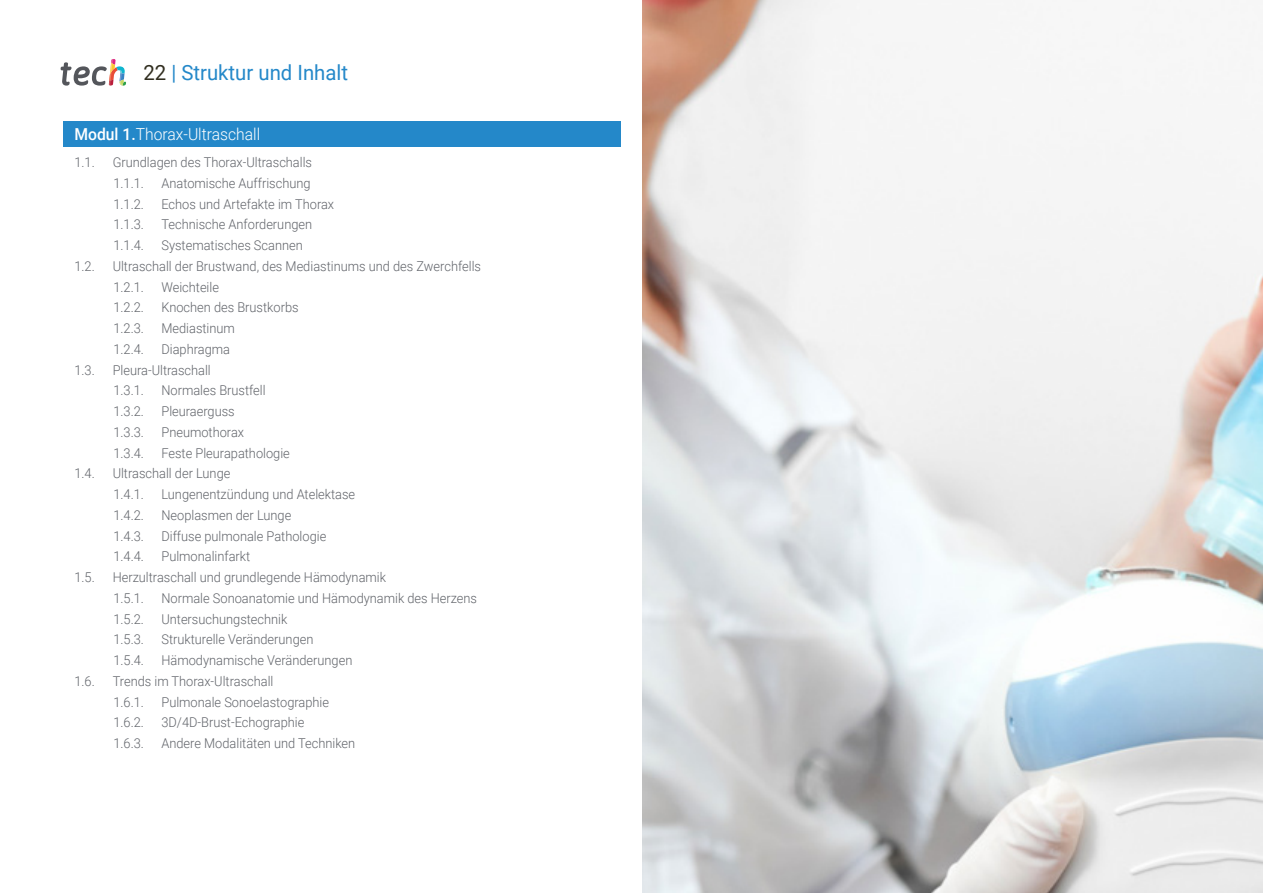
<style>
.page{position:relative;width:1263px;height:893px;background:#fff}
.page>*{position:absolute;margin:0;border:0;box-sizing:border-box;transform-origin:0 0}
.t1{font:21px "Roboto";color:#2488c9}
.t2{font:300 16.5px "Roboto";color:#fff;scale:.95 1}
.t3{font:300 13.5px/20.7px "Roboto";color:#61646a;scale:.95 1}
.s1{color:#312e20}
.s2{font-weight:500}
</style>
<div class="page">
<img style="left:642px;top:0;width:621px;height:893px">
<svg style="left:61px;top:59px;width:65px;height:27px"></svg>
<div style="left:63px;top:121px;width:558px;height:25px;background:#2488c9"></div>
<h1 class="t1" style="left:144px;top:57px;width:206px"><span class="s1">22</span> | Struktur und Inhalt</h1>
<p class="t2" style="left:74px;top:123px;width:197px"><span class="s2">Modul 1.</span>Thorax-Ultraschall</p>
<p class="t3" style="left:74px;top:151px;width:23px">1.1.</p>
<p class="t3" style="left:113px;top:151px;width:211px">Grundlagen des Thorax-Ultraschalls<br>1.1.1.</p>
<p class="t3" style="left:161px;top:172px;width:159px">Anatomische Auffrischung</p>
<p class="t3" style="left:113px;top:193px;width:34px">1.1.2.</p>
<p class="t3" style="left:161px;top:193px;width:183px">Echos und Artefakte im Thorax</p>
<p class="t3" style="left:113px;top:214px;width:34px">1.1.3.</p>
<p class="t3" style="left:161px;top:214px;width:160px">Technische Anforderungen</p>
<p class="t3" style="left:113px;top:234px;width:34px">1.1.4.</p>
<p class="t3" style="left:161px;top:234px;width:150px">Systematisches Scannen</p>
<p class="t3" style="left:74px;top:255px;width:23px">1.2.</p>
<p class="t3" style="left:113px;top:255px;width:389px">Ultraschall der Brustwand, des Mediastinums und des Zwerchfells<br>1.2.1.</p>
<p class="t3" style="left:161px;top:276px;width:62px">Weichteile</p>
<p class="t3" style="left:113px;top:297px;width:34px">1.2.2.</p>
<p class="t3" style="left:161px;top:297px;width:146px">Knochen des Brustkorbs</p>
<p class="t3" style="left:113px;top:317px;width:34px">1.2.3.</p>
<p class="t3" style="left:161px;top:317px;width:79px">Mediastinum</p>
<p class="t3" style="left:113px;top:338px;width:34px">1.2.4.</p>
<p class="t3" style="left:161px;top:338px;width:74px">Diaphragma</p>
<p class="t3" style="left:74px;top:359px;width:23px">1.3.</p>
<p class="t3" style="left:113px;top:359px;width:105px">Pleura-Ultraschall<br>1.3.1.</p>
<p class="t3" style="left:161px;top:380px;width:111px">Normales Brustfell</p>
<p class="t3" style="left:113px;top:400px;width:34px">1.3.2.</p>
<p class="t3" style="left:161px;top:400px;width:79px">Pleuraerguss</p>
<p class="t3" style="left:113px;top:421px;width:34px">1.3.3.</p>
<p class="t3" style="left:161px;top:421px;width:89px">Pneumothorax</p>
<p class="t3" style="left:113px;top:442px;width:34px">1.3.4.</p>
<p class="t3" style="left:161px;top:442px;width:137px">Feste Pleurapathologie</p>
<p class="t3" style="left:74px;top:463px;width:23px">1.4.</p>
<p class="t3" style="left:113px;top:463px;width:125px">Ultraschall der Lunge<br>1.4.1.</p>
<p class="t3" style="left:161px;top:483px;width:205px">Lungenentzündung und Atelektase</p>
<p class="t3" style="left:113px;top:504px;width:34px">1.4.2.</p>
<p class="t3" style="left:161px;top:504px;width:138px">Neoplasmen der Lunge</p>
<p class="t3" style="left:113px;top:525px;width:34px">1.4.3.</p>
<p class="t3" style="left:161px;top:525px;width:175px">Diffuse pulmonale Pathologie</p>
<p class="t3" style="left:113px;top:546px;width:34px">1.4.4.</p>
<p class="t3" style="left:161px;top:546px;width:95px">Pulmonalinfarkt</p>
<p class="t3" style="left:74px;top:566px;width:23px">1.5.</p>
<p class="t3" style="left:113px;top:566px;width:289px">Herzultraschall und grundlegende Hämodynamik<br>1.5.1.</p>
<p class="t3" style="left:161px;top:587px;width:334px">Normale Sonoanatomie und Hämodynamik des Herzens</p>
<p class="t3" style="left:113px;top:608px;width:34px">1.5.2.</p>
<p class="t3" style="left:161px;top:608px;width:134px">Untersuchungstechnik</p>
<p class="t3" style="left:113px;top:629px;width:34px">1.5.3.</p>
<p class="t3" style="left:161px;top:629px;width:162px">Strukturelle Veränderungen</p>
<p class="t3" style="left:113px;top:649px;width:34px">1.5.4.</p>
<p class="t3" style="left:161px;top:649px;width:202px">Hämodynamische Veränderungen</p>
<p class="t3" style="left:74px;top:670px;width:23px">1.6.</p>
<p class="t3" style="left:113px;top:670px;width:171px">Trends im Thorax-Ultraschall<br>1.6.1.</p>
<p class="t3" style="left:161px;top:691px;width:178px">Pulmonale Sonoelastographie</p>
<p class="t3" style="left:113px;top:712px;width:34px">1.6.2.</p>
<p class="t3" style="left:161px;top:712px;width:152px">3D/4D-Brust-Echographie</p>
<p class="t3" style="left:113px;top:732px;width:34px">1.6.3.</p>
<p class="t3" style="left:161px;top:732px;width:206px">Andere Modalitäten und Techniken</p>
</div>
